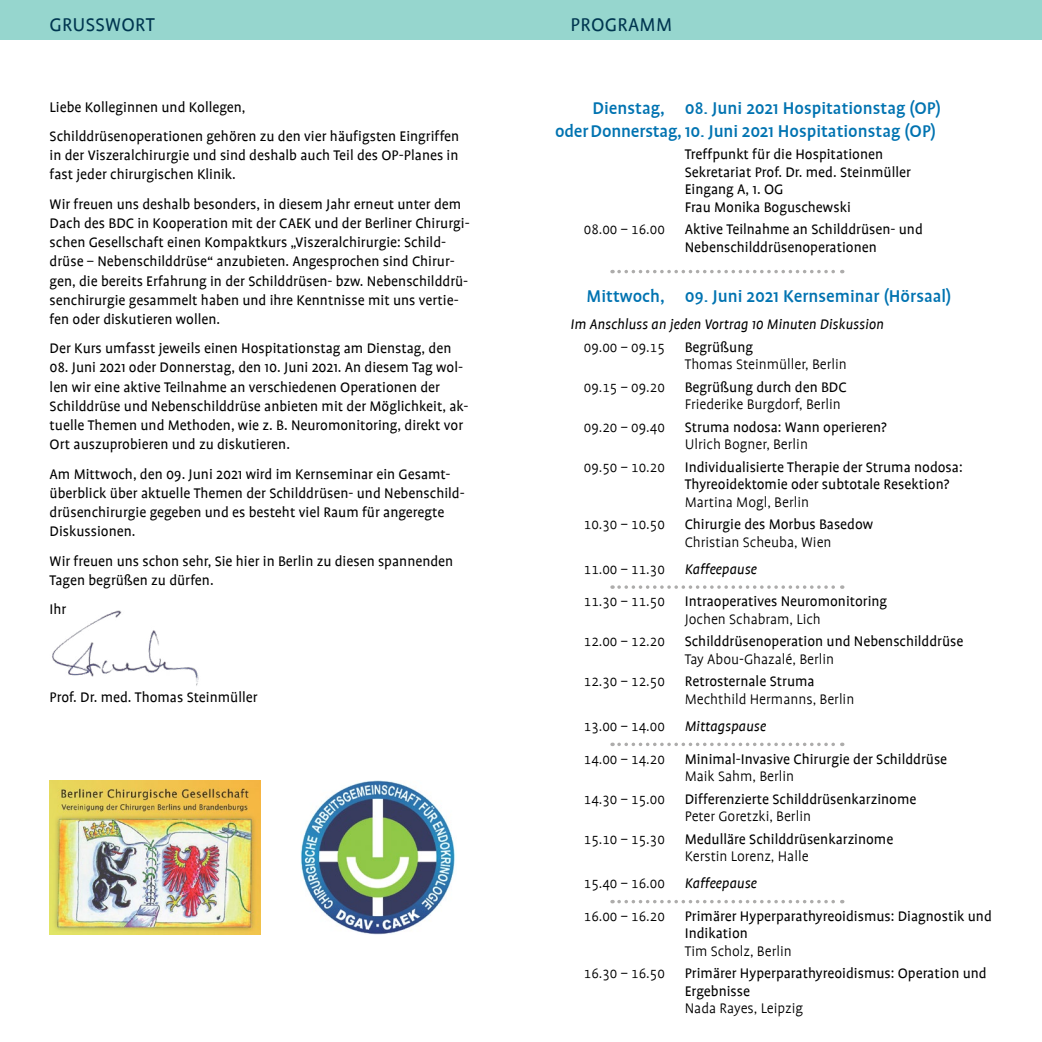
<style>
.page{position:relative;width:1042px;height:1042px;background:#fff}
.page>*{position:absolute;margin:0;border:0;box-sizing:border-box;transform-origin:0 0}
.t1{font:21px "Profile";letter-spacing:.015em;color:#003650}
.t2{font:500 19.25px/22.4px "Profile";color:#0073b1;text-align:right}
.t3{font:15.75px/19.2px "Profile";color:#000}
.t4{font:300 15.75px "Profile";color:#000}
.t5{font:300 15.75px "Profile SC";color:#000}
.t6{font:italic 15.75px "Profile";color:#000}
</style>
<div class="page">
<div style="left:0;top:0;width:1042px;height:40px;background:#96d6ce"></div>
<svg style="left:619px;top:270px;width:224px;height:3px"></svg>
<svg style="left:619px;top:585px;width:224px;height:4px"></svg>
<svg style="left:619px;top:742px;width:224px;height:4px"></svg>
<svg style="left:619px;top:900px;width:224px;height:3px"></svg>
<img style="left:52px;top:610px;width:147px;height:76px">
<img style="left:50px;top:780px;width:211px;height:154px">
<img style="left:300px;top:780px;width:155px;height:154px">
<h1 class="t1" style="left:50px;top:14px;width:107px">GRUSSWORT</h1>
<p class="t3" style="left:50px;top:92px;width:411px;line-height:29.2px">Liebe Kolleginnen und Kollegen,<br>Schilddrüsenoperationen gehören zu den vier häufigsten Eingriffen</p>
<p class="t3" style="left:50px;top:146px;width:410px">in der Viszeralchirurgie und sind deshalb auch Teil des OP-Planes in fast jeder chirurgischen Klinik.</p>
<p class="t3" style="left:50px;top:194px;width:422px">Wir freuen uns deshalb besonders, in diesem Jahr erneut unter dem Dach des BDC in Kooperation mit der CAEK und der Berliner Chirurgi&shy;schen Gesellschaft einen Kompaktkurs „Viszeralchirurgie: Schild&shy;drüse – Nebenschilddrüse“ anzubieten. Angesprochen sind Chirur&shy;gen, die bereits Erfahrung in der Schilddrüsen- bzw. Nebenschilddrü&shy;senchirurgie gesammelt haben und ihre Kenntnisse mit uns vertie&shy;fen oder diskutieren wollen.</p>
<p class="t3" style="left:50px;top:339px;width:403px">Der Kurs umfasst jeweils einen Hospitationstag am Dienstag, den</p>
<p class="t3" style="left:50px;top:358px;width:420px">08. Juni 2021 oder Donnerstag, den 10. Juni 2021. An diesem Tag wol&shy;len wir eine aktive Teilnahme an verschiedenen Operationen der Schilddrüse und Nebenschilddrüse anbieten mit der Möglichkeit, ak&shy;tuelle Themen und Methoden, wie z. B. Neuromonitoring, direkt vor Ort auszuprobieren und zu diskutieren.</p>
<p class="t3" style="left:50px;top:464px;width:417px">Am Mittwoch, den 09. Juni 2021 wird im Kernseminar ein Gesamt&shy;überblick über aktuelle Themen der Schilddrüsen- und Nebenschild&shy;drüsenchirurgie gegeben und es besteht viel Raum für angeregte Diskussionen.</p>
<p class="t3" style="left:50px;top:551px;width:405px">Wir freuen uns schon sehr, Sie hier in Berlin zu diesen spannenden<br>Tagen begrüßen zu dürfen.</p>
<p class="t3" style="left:50px;top:600px;width:18px">Ihr</p>
<p class="t3" style="left:50px;top:687px;width:209px">Prof. Dr. med. Thomas Steinmüller</p>
<h1 class="t1" style="left:570px;top:14px;width:103px">PROGRAMM</h1>
<p class="t2" style="left:555px;top:97px;width:387px">Dienstag, 08. Juni 2021 Hospitationstag (OP) oderDonnerstag,10. Juni 2021 Hospitationstag (OP)</p>
<p class="t3" style="left:685px;top:146px;width:228px;line-height:17.5px">Treffpunkt für die Hospitationen<br>Sekretariat Prof. Dr. med. Steinmüller<br>Eingang A, 1. OG<br>Frau Monika Boguschewski</p>
<p class="t5" style="left:584px;top:221px;width:83px">08.00 – 16.00</p>
<p class="t3" style="left:685px;top:221px;width:240px;line-height:17.5px">Aktive Teilnahme an Schilddrüsen- und<br>Nebenschilddrüsenoperationen</p>
<p class="t2" style="left:586px;top:285px;width:366px">Mittwoch, 09. Juni 2021 Kernseminar (Hörsaal)</p>
<p class="t6" style="left:570px;top:316px;width:315px">Im Anschluss an jeden Vortrag 10 Minuten Diskussion</p>
<p class="t5" style="left:584px;top:339px;width:83px">09.00 – 09.15</p>
<p class="t3" style="left:685px;top:337px;width:70px">Begrüßung</p>
<p class="t4" style="left:685px;top:356px;width:164px">Thomas Steinmüller, Berlin</p>
<p class="t5" style="left:584px;top:379px;width:83px">09.15 – 09.20</p>
<p class="t3" style="left:685px;top:377px;width:163px">Begrüßung durch den BDC</p>
<p class="t4" style="left:685px;top:396px;width:158px">Friederike Burgdorf, Berlin</p>
<p class="t5" style="left:584px;top:419px;width:83px">09.20 – 09.40</p>
<p class="t3" style="left:685px;top:417px;width:204px">Struma nodosa: Wann operieren?</p>
<p class="t4" style="left:685px;top:436px;width:125px">Ulrich Bogner, Berlin</p>
<p class="t5" style="left:584px;top:459px;width:83px">09.50 – 10.20</p>
<p class="t3" style="left:685px;top:458px;width:279px;line-height:17.5px">Individualisierte Therapie der Struma nodosa:<br>Thyreoidektomie oder subtotale Resektion?</p>
<p class="t4" style="left:685px;top:494px;width:126px">Martina Mogl, Berlin</p>
<p class="t5" style="left:584px;top:516px;width:83px">10.30 – 10.50</p>
<p class="t3" style="left:685px;top:515px;width:190px">Chirurgie des Morbus Basedow</p>
<p class="t4" style="left:685px;top:534px;width:148px">Christian Scheuba, Wien</p>
<p class="t5" style="left:584px;top:561px;width:83px">11.00 – 11.30</p>
<p class="t6" style="left:685px;top:561px;width:74px">Kaffeepause</p>
<p class="t5" style="left:584px;top:593px;width:83px">11.30 – 11.50</p>
<p class="t3" style="left:685px;top:592px;width:204px">Intraoperatives Neuromonitoring</p>
<p class="t4" style="left:685px;top:611px;width:138px">Jochen Schabram, Lich</p>
<p class="t5" style="left:584px;top:633px;width:83px">12.00 – 12.20</p>
<p class="t3" style="left:685px;top:632px;width:280px">Schilddrüsenoperation und Nebenschilddrüse</p>
<p class="t4" style="left:685px;top:651px;width:151px">Tay Abou-Ghazalé, Berlin</p>
<p class="t5" style="left:584px;top:673px;width:83px">12.30 – 12.50</p>
<p class="t3" style="left:685px;top:672px;width:131px">Retrosternale Struma</p>
<p class="t4" style="left:685px;top:691px;width:171px">Mechthild Hermanns, Berlin</p>
<p class="t5" style="left:584px;top:718px;width:83px">13.00 – 14.00</p>
<p class="t6" style="left:685px;top:718px;width:83px">Mittagspause</p>
<p class="t5" style="left:584px;top:751px;width:83px">14.00 – 14.20</p>
<p class="t3" style="left:685px;top:749px;width:264px">Minimal-Invasive Chirurgie der Schilddrüse</p>
<p class="t4" style="left:685px;top:768px;width:111px">Maik Sahm, Berlin</p>
<p class="t5" style="left:584px;top:791px;width:83px">14.30 – 15.00</p>
<p class="t3" style="left:685px;top:789px;width:233px">Differenzierte Schilddrüsenkarzinome</p>
<p class="t4" style="left:685px;top:808px;width:128px">Peter Goretzki, Berlin</p>
<p class="t5" style="left:584px;top:830px;width:83px">15.10 – 15.30</p>
<p class="t3" style="left:685px;top:829px;width:210px">Medulläre Schilddrüsenkarzinome</p>
<p class="t4" style="left:685px;top:848px;width:125px">Kerstin Lorenz, Halle</p>
<p class="t5" style="left:584px;top:875px;width:83px">15.40 – 16.00</p>
<p class="t6" style="left:685px;top:875px;width:74px">Kaffeepause</p>
<p class="t5" style="left:584px;top:908px;width:83px">16.00 – 16.20</p>
<p class="t3" style="left:685px;top:907px;width:309px;line-height:17.5px">Primärer Hyperparathyreoidismus: Diagnostik und<br>Indikation</p>
<p class="t4" style="left:685px;top:943px;width:109px">Tim Scholz, Berlin</p>
<p class="t5" style="left:584px;top:965px;width:83px">16.30 – 16.50</p>
<p class="t3" style="left:685px;top:965px;width:304px;line-height:17.5px">Primärer Hyperparathyreoidismus: Operation und<br>Ergebnisse</p>
<p class="t4" style="left:685px;top:1000px;width:120px">Nada Rayes, Leipzig</p>
</div>
